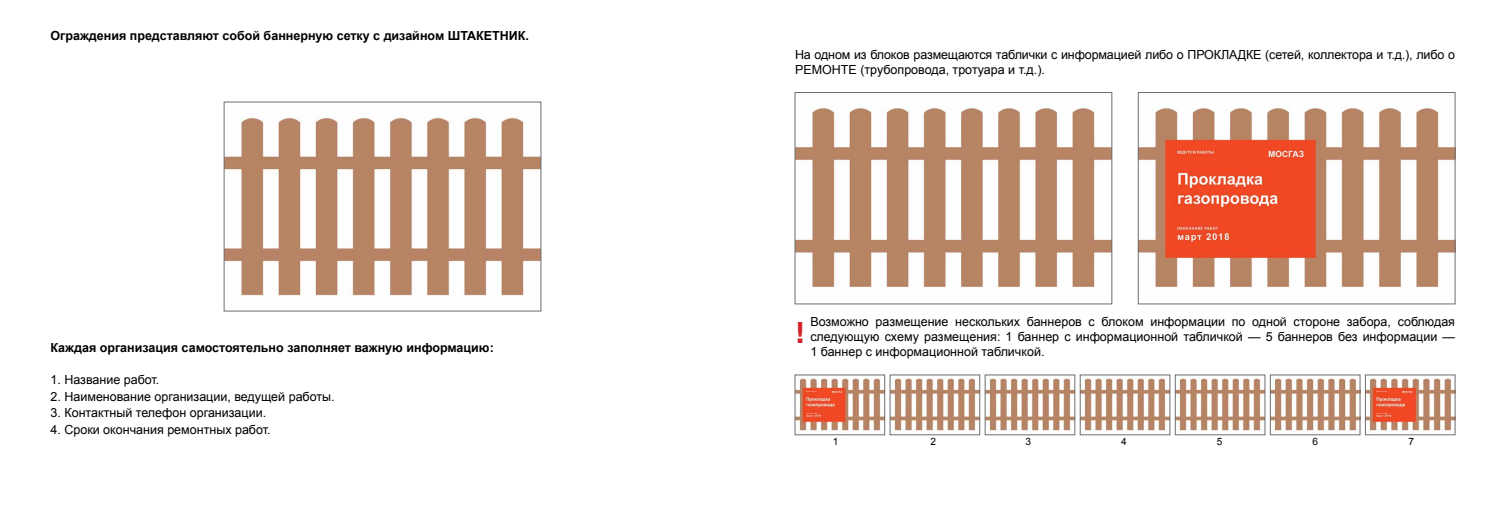
<style>
.page{position:relative;width:1489px;height:527px;background:#fff}
.page>*{position:absolute;margin:0;border:0;box-sizing:border-box;transform-origin:0 0}
.t1{font:700 29.38px "Formular";color:#d2232a}
.t2{font:12.5px/15px "Arial";color:#000}
.t3{font:700 12.5px "Arial";color:#000}
.t4{font:10.12px "Arial";color:#000}
</style>
<div class="page">
<img style="left:226px;top:117px;width:313px;height:180px">
<img style="left:891px;top:377px;width:87px;height:55px">
<img style="left:986px;top:377px;width:87px;height:55px">
<div style="left:984px;top:374px;width:91px;height:60px;border:1px solid #6d6e71"></div>
<img style="left:1081px;top:377px;width:87px;height:55px">
<div style="left:1079px;top:374px;width:91px;height:60px;border:1px solid #6d6e71"></div>
<img style="left:1176px;top:377px;width:87px;height:55px">
<img style="left:1271px;top:377px;width:87px;height:54px">
<img style="left:796px;top:106px;width:314px;height:182px">
<div style="left:794px;top:92px;width:318px;height:212px;border:1px solid #6d6e71"></div>
<img style="left:1139px;top:106px;width:314px;height:182px">
<div style="left:1137px;top:92px;width:318px;height:212px;border:1px solid #6d6e71"></div>
<img style="left:796px;top:377px;width:87px;height:55px">
<img style="left:1366px;top:377px;width:87px;height:54px">
<p class="t3" style="left:50px;top:27px;width:480px">Ограждения представляют собой баннерную сетку с дизайном ШТАКЕТНИК.</p>
<p class="t3" style="left:50px;top:339px;width:445px">Каждая организация самостоятельно заполняет важную информацию:</p>
<p class="t2" style="left:50px;top:371px;width:110px">1. Название работ.</p>
<p class="t2" style="left:50px;top:388px;width:286px">2. Наименование организации, ведущей работы.</p>
<p class="t2" style="left:50px;top:405px;width:217px">3. Контактный телефон организации.</p>
<p class="t2" style="left:50px;top:422px;width:222px">4. Сроки окончания ремонтных работ.</p>
<p class="t2" style="left:795px;top:47px;width:661px">На одном из блоков размещаются таблички с информацией либо о ПРОКЛАДКЕ (сетей, коллектора и т.д.), либо о<br>РЕМОНТЕ (трубопровода, тротуара и т.д.).</p>
<h1 class="t1" style="left:795px;top:313px;width:12px">!</h1>
<p class="t2" style="left:810px;top:314px;width:646px;text-align:justify">Возможно размещение нескольких баннеров с блоком информации по одной стороне забора, соблюдая следующую схему размещения: 1 баннер с информационной табличкой — 5 баннеров без информации — 1 баннер с информационной табличкой.</p>
<p class="t4" style="left:832px;top:434px;width:7px">1</p>
<p class="t4" style="left:930px;top:434px;width:7px">2</p>
<p class="t4" style="left:1025px;top:434px;width:7px">3</p>
<p class="t4" style="left:1121px;top:434px;width:7px">4</p>
<p class="t4" style="left:1216px;top:434px;width:7px">5</p>
<p class="t4" style="left:1312px;top:434px;width:7px">6</p>
<p class="t4" style="left:1408px;top:434px;width:7px">7</p>
</div>
